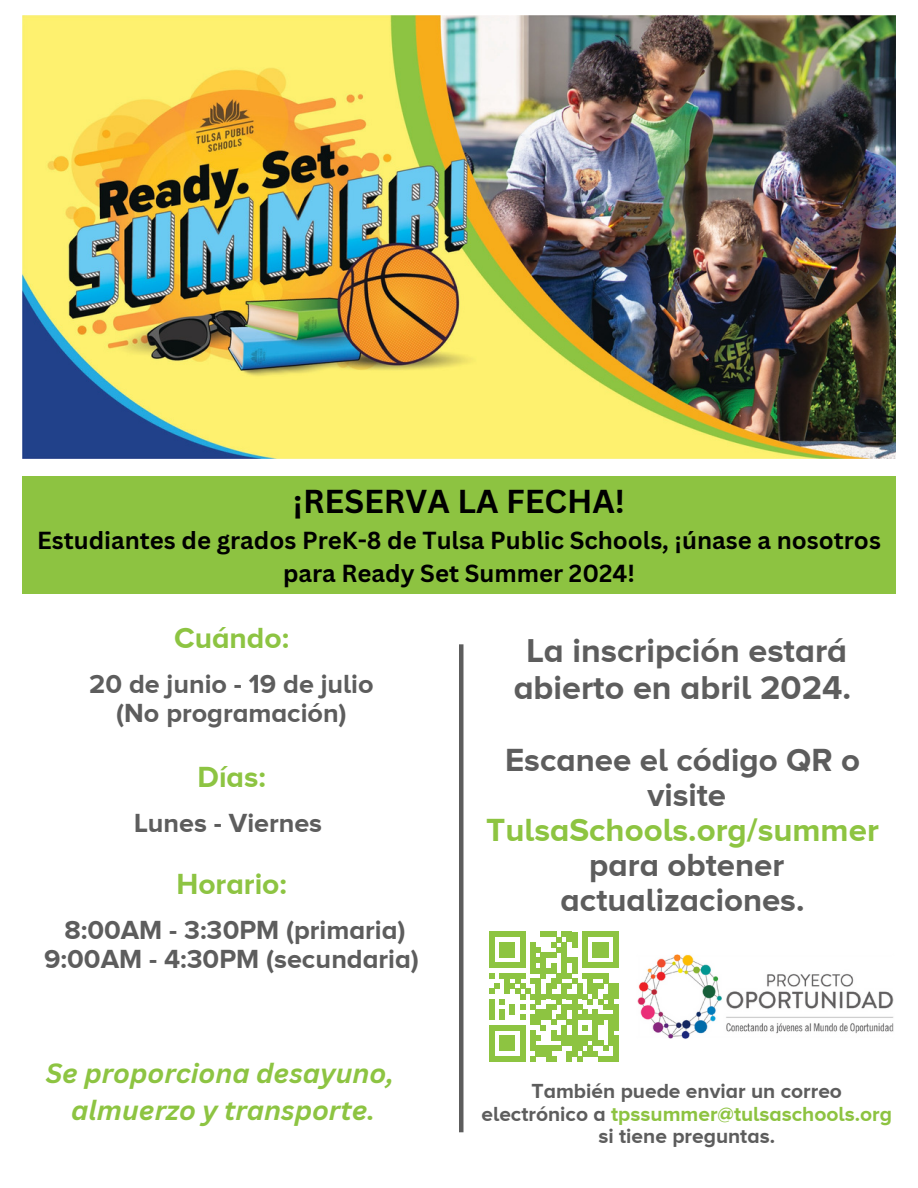
<style>
.page{position:relative;width:918px;height:1188px;background:#fff}
.page>*{position:absolute;margin:0;border:0;box-sizing:border-box;transform-origin:0 0}
.t1{font:700 34.05px/37.2px "Proxima Nova A";color:#5d5d5d;text-align:center}
.t2{font:700 33px/34.8px "Proxima Nova A";color:#5d5d5d;text-align:center}
.t3{font:700 32.25px "Canva Sans";color:#000}
.t4{font:700 30px "Proxima Nova A";color:#8dc442}
.t5{font:700 27px/29.2px "Proxima Nova A";color:#5d5d5d;text-align:center}
.t6{font:italic 700 27px/37.2px "Canva Sans";color:#8dc442;text-align:center}
.t7{font:700 24px/32.7px "Canva Sans";color:#000;text-align:center}
.t8{font:700 21px/22.5px "Proxima Nova A";color:#5d5d5d;text-align:center}
.s1{color:#8dc441}
.s2{color:#8dc341}
</style>
<div class="page">
<img style="left:22px;top:16px;width:874px;height:443px">
<div style="left:22px;top:477px;width:874px;height:117px;background:#8dc341"></div>
<svg style="left:489px;top:932px;width:130px;height:129px"></svg>
<div style="left:613px;top:989px;width:6px;height:10px;background:#8dc441"></div>
<div style="left:613px;top:1004px;width:6px;height:16px;background:#8dc441"></div>
<div style="left:613px;top:1020px;width:6px;height:10px;background:#8dc441"></div>
<div style="left:613px;top:1035px;width:6px;height:16px;background:#8dc441"></div>
<div style="left:613px;top:1051px;width:6px;height:10px;background:#8dc441"></div>
<hr style="left:459px;top:644px;width:4px;height:488px;background:#5d5d5d">
<img style="left:637px;top:954px;width:257px;height:85px">
<h1 class="t3" style="left:293px;top:479px;width:334px">¡RESERVA LA FECHA!</h1>
<h1 class="t7" style="left:37px;top:524px;width:845px">Estudiantes de grados PreK-8 de Tulsa Public Schools, ¡únase a nosotros para Ready Set Summer 2024!</h1>
<p class="t4" style="left:174px;top:620px;width:117px">Cuándo:</p>
<p class="t5" style="left:89px;top:669px;width:286px">20 de junio - 19 de julio (No programación)</p>
<p class="t4" style="left:197px;top:760px;width:70px">Días:</p>
<p class="t5" style="left:134px;top:808px;width:190px">Lunes - Viernes</p>
<p class="t4" style="left:176px;top:867px;width:112px">Horario:</p>
<p class="t5" style="left:44px;top:915px;width:376px">8:00AM - 3:30PM (primaria)<br>9:00AM - 4:30PM (secundaria)</p>
<h2 class="t6" style="left:46px;top:1054px;width:350px">Se proporciona desayuno, almuerzo y transporte.</h2>
<h1 class="t1" style="left:514px;top:632px;width:339px">La inscripción estará abierto en abril 2024.</h1>
<p class="t2" style="left:486px;top:743px;width:394px">Escanee el código QR o visite<br><span class="s1">TulsaSchools.org/summer </span>para obtener actualizaciones.</p>
<p class="t8" style="left:482px;top:1080px;width:412px">También puede enviar un correo electrónico a <span class="s2">tpssummer@tulsaschools.org </span>si tiene preguntas.</p>
</div>
